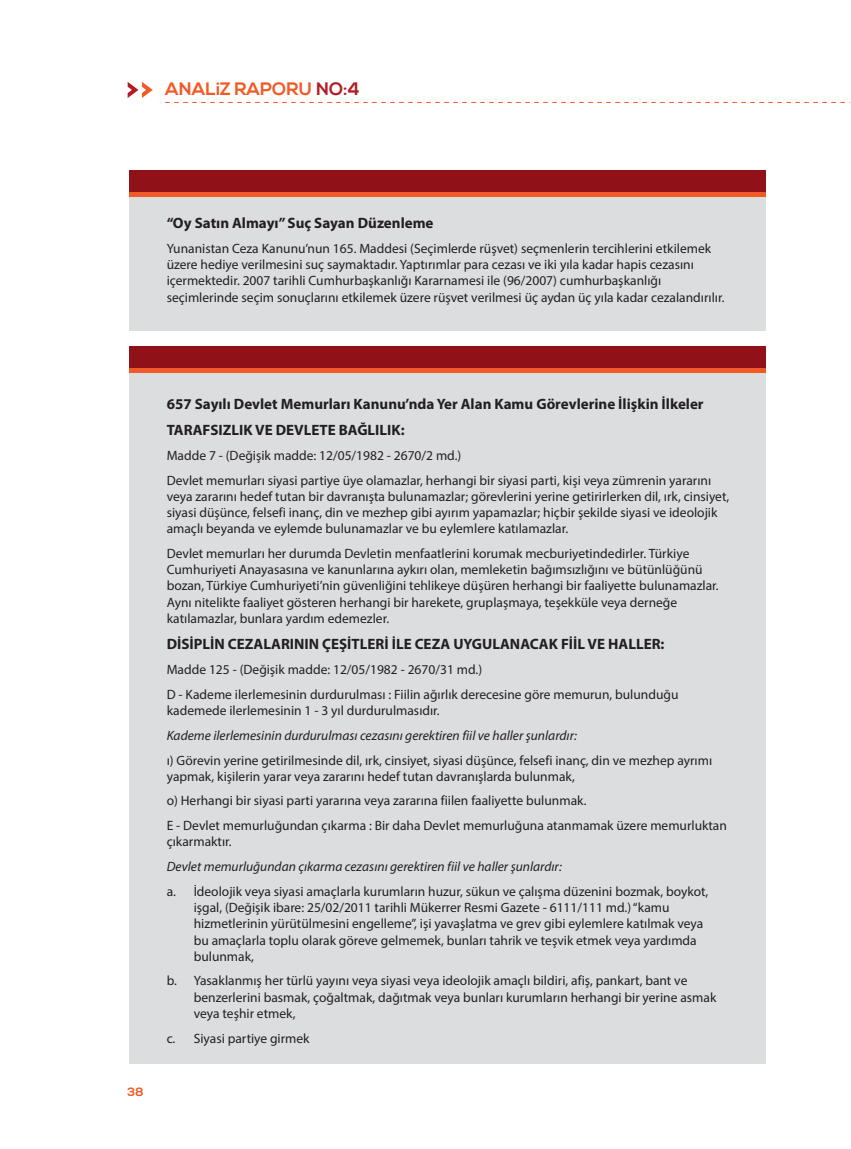
<style>
.page{position:relative;width:851px;height:1149px;background:#fff}
.page>*{position:absolute;margin:0;border:0;box-sizing:border-box;transform-origin:0 0}
.t1{font:700 18px "Nexa";color:#f15926}
.t2{font:700 15px/26.5px "Myriad Pro";color:#231f20}
.t3{font:13.5px/16.2px "Myriad Pro";color:#231f20}
.t4{font:italic 13.5px "Myriad Pro";color:#231f20}
.t5{font:700 12px "Nexa";color:#f15926}
.s1{color:#b21d25}
</style>
<div class="page">
<div style="left:129px;top:192px;width:636px;height:138px;background:#dcdddf"></div>
<div style="left:129px;top:368px;width:636px;height:695px;background:#dcdddf"></div>
<div style="left:129px;top:170px;width:636px;height:22px;background:#911119"></div>
<div style="left:129px;top:346px;width:636px;height:22px;background:#911119"></div>
<div style="left:129px;top:192px;width:636px;height:5px;background:#f15926"></div>
<div style="left:129px;top:368px;width:636px;height:5px;background:#f15926"></div>
<svg style="left:128px;top:82px;width:25px;height:16px"></svg>
<svg style="left:165px;top:102px;width:680px;height:1px"></svg>
<h1 class="t1" style="left:165px;top:79px;width:196px">ANALiZ RAPORU <span class="s1">NO:4</span></h1>
<p class="t2" style="left:167px;top:209px;width:268px">“Oy Satın Almayı” Suç Sayan Düzenleme</p>
<p class="t3" style="left:167px;top:240px;width:559px">Yunanistan Ceza Kanunu’nun 165. Maddesi (Seçimlerde rüşvet) seçmenlerin tercihlerini etkilemek üzere hediye verilmesini suç saymaktadır. Yaptırımlar para cezası ve iki yıla kadar hapis cezasını içermektedir. 2007 tarihli Cumhurbaşkanlığı Kararnamesi ile (96/2007) cumhurbaşkanlığı seçimlerinde seçim sonuçlarını etkilemek üzere rüşvet verilmesi üç aydan üç yıla kadar cezalandırılır.</p>
<p class="t5" style="left:128px;top:1084px;width:17px">38</p>
<p class="t2" style="left:167px;top:390px;width:538px">657 Sayılı Devlet Memurları Kanunu’nda Yer Alan Kamu Görevlerine İlişkin İlkeler<br>TARAFSIZLIK VE DEVLETE BAĞLILIK:</p>
<p class="t3" style="left:167px;top:442px;width:546px;line-height:24.8px">Madde 7 - (Değişik madde: 12/05/1982 - 2670/2 md.)<br>Devlet memurları siyasi partiye üye olamazlar, herhangi bir siyasi parti, kişi veya zümrenin yararını</p>
<p class="t3" style="left:167px;top:488px;width:564px">veya zararını hedef tutan bir davranışta bulunamazlar; görevlerini yerine getirirlerken dil, ırk, cinsiyet, siyasi düşünce, felsefi inanç, din ve mezhep gibi ayırım yapamazlar; hiçbir şekilde siyasi ve ideolojik amaçlı beyanda ve eylemde bulunamazlar ve bu eylemlere katılamazlar.</p>
<p class="t3" style="left:167px;top:545px;width:553px">Devlet memurları her durumda Devletin menfaatlerini korumak mecburiyetindedirler. Türkiye Cumhuriyeti Anayasasına ve kanunlarına aykırı olan, memleketin bağımsızlığını ve bütünlüğünü bozan, Türkiye Cumhuriyeti’nin güvenliğini tehlikeye düşüren herhangi bir faaliyette bulunamazlar.<br>Aynı nitelikte faaliyet gösteren herhangi bir harekete, gruplaşmaya, teşekküle veya derneğe katılamazlar, bunlara yardım edemezler.</p>
<p class="t2" style="left:167px;top:630px;width:499px">DİSİPLİN CEZALARININ ÇEŞİTLERİ İLE CEZA UYGULANACAK FİİL VE HALLER:</p>
<p class="t3" style="left:167px;top:656px;width:513px;line-height:24.8px">Madde 125 - (Değişik madde: 12/05/1982 - 2670/31 md.)<br>D - Kademe ilerlemesinin durdurulması : Fiilin ağırlık derecesine göre memurun, bulunduğu</p>
<p class="t3" style="left:167px;top:702px;width:274px">kademede ilerlemesinin 1 - 3 yıl durdurulmasıdır.</p>
<p class="t4" style="left:167px;top:726px;width:412px">Kademe ilerlemesinin durdurulması cezasını gerektiren fiil ve haller şunlardır:</p>
<p class="t3" style="left:167px;top:751px;width:547px">ı) Görevin yerine getirilmesinde dil, ırk, cinsiyet, siyasi düşünce, felsefi inanç, din ve mezhep ayrımı yapmak, kişilerin yarar veya zararını hedef tutan davranışlarda bulunmak,</p>
<p class="t3" style="left:167px;top:788px;width:561px;line-height:24.8px">o) Herhangi bir siyasi parti yararına veya zararına fiilen faaliyette bulunmak.<br>E - Devlet memurluğundan çıkarma : Bir daha Devlet memurluğuna atanmamak üzere memurluktan</p>
<p class="t3" style="left:167px;top:833px;width:66px">çıkarmaktır.</p>
<p class="t4" style="left:167px;top:858px;width:396px">Devlet memurluğundan çıkarma cezasını gerektiren fiil ve haller şunlardır:</p>
<p class="t3" style="left:194px;top:882px;width:516px;text-indent:-27px">a. İdeolojik veya siyasi amaçlarla kurumların huzur, sükun ve çalışma düzenini bozmak, boykot, işgal, (Değişik ibare: 25/02/2011 tarihli Mükerrer Resmi Gazete - 6111/111 md.) “kamu hizmetlerinin yürütülmesini engelleme”, işi yavaşlatma ve grev gibi eylemlere katılmak veya bu amaçlarla toplu olarak göreve gelmemek, bunları tahrik ve teşvik etmek veya yardımda bulunmak,</p>
<p class="t3" style="left:194px;top:972px;width:524px;text-indent:-27px">b. Yasaklanmış her türlü yayını veya siyasi veya ideolojik amaçlı bildiri, afiş, pankart, bant ve benzerlerini basmak, çoğaltmak, dağıtmak veya bunları kurumların herhangi bir yerine asmak veya teşhir etmek,</p>
<p class="t3" style="left:167px;top:1029px;width:144px">c. Siyasi partiye girmek</p>
</div>
